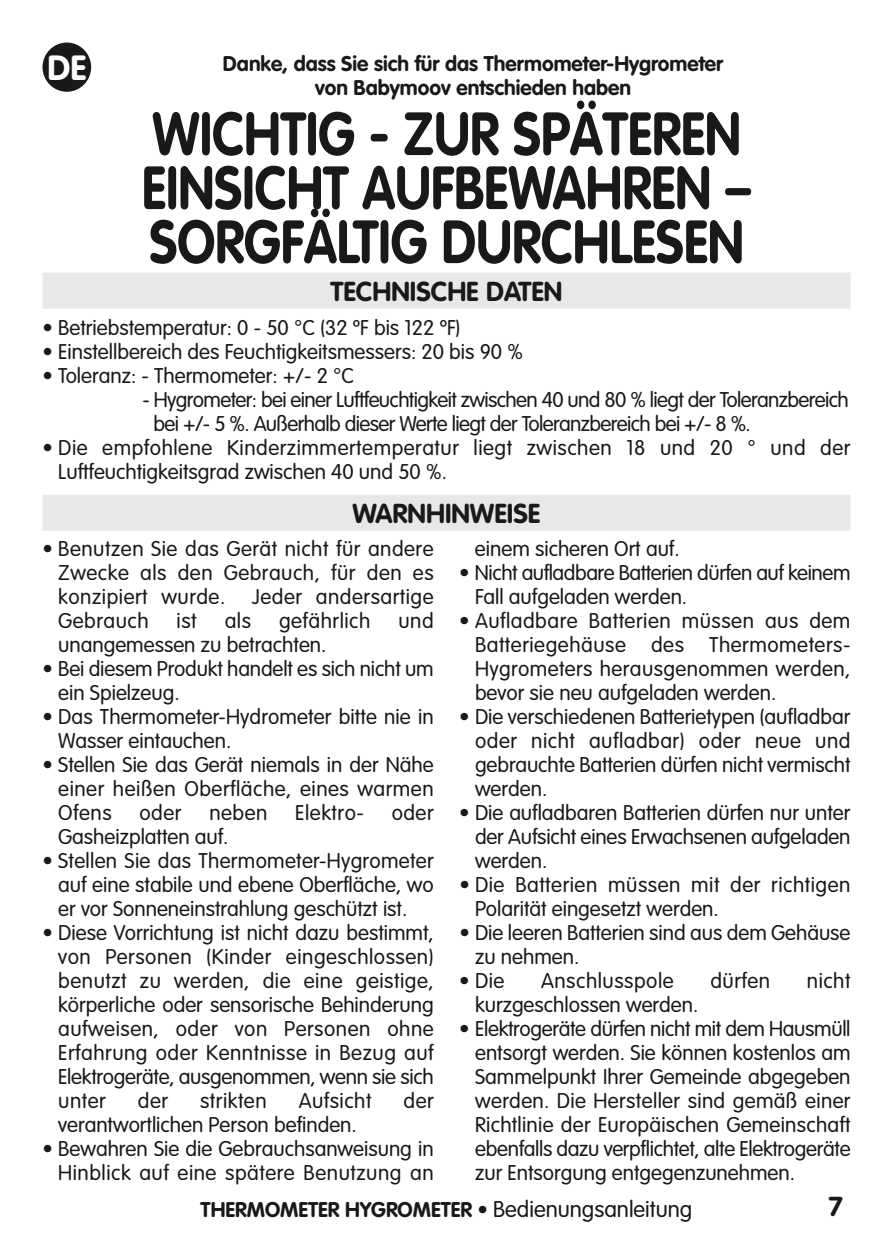
<style>
.page{position:relative;width:893px;height:1259px;background:#fff}
.page>*{position:absolute;margin:0;border:0;box-sizing:border-box;transform-origin:0 0}
.t1{font:700 60px/54px "VAG Rounded";color:#191919;scale:.87 1}
.t2{font:700 34.5px "VAG Rounded";color:#fff}
.t3{font:700 27px "VAG Rounded";color:#191919}
.t4{font:300 21px/24px "VAG Rounded";color:#191919;text-align:justify}
.t5{font:300 21px/24px "VAG Rounded";letter-spacing:.025em;color:#191919}
.t6{font:300 21px/24px "VAG Rounded";letter-spacing:-.03em;color:#191919}
.t7{font:700 21px/24px "VAG Rounded";color:#191919;text-align:center}
.t8{font:300 21px/24px "VAG Rounded";letter-spacing:-.02em;color:#191919}
.s1{font-weight:300}
.s2{font-weight:300;font-size:22.5px}
</style>
<div class="page">
<div style="left:43px;top:43px;width:48px;height:49px;background:#191919;border-radius:50%"></div>
<div style="left:43px;top:272px;width:807px;height:36px;background:#e8e8e8"></div>
<div style="left:43px;top:495px;width:807px;height:36px;background:#e8e8e8"></div>
<h2 class="t2" style="left:47px;top:53px;width:40px">DE</h2>
<p class="t7" style="left:223px;top:53px;width:502px">Danke, dass Sie sich für das Thermometer-Hygrometer von Babymoov entschieden haben</p>
<h1 class="t1" style="left:142px;top:111px;width:702px">WICHTIG - ZUR SPÄTEREN<br>EINSICHT AUFBEWAHREN –<br>SORGFÄLTIG DURCHLESEN</h1>
<p class="t3" style="left:331px;top:280px;width:233px">TECHNISCHE DATEN</p>
<p class="t4" style="left:43px;top:317px;width:420px">• Betriebstemperatur: 0 - 50 °C (32 ºF bis 122 ºF)</p>
<p class="t4" style="left:43px;top:341px;width:482px">• Einstellbereich des Feuchtigkeitsmessers: 20 bis 90 %</p>
<p class="t4" style="left:43px;top:365px;width:313px">• Toleranz: - Thermometer: +/- 2 °C</p>
<p class="t6" style="left:154px;top:389px;width:697px;text-indent:-11px">- Hygrometer: bei einer Luftfeuchtigkeit zwischen 40 und 80 % liegt der Toleranzbereich bei +/- 5 %. Außerhalb dieser Werte liegt der Toleranzbereich bei +/- 8 %.</p>
<p class="t5" style="left:58px;top:437px;width:794px;text-indent:-16px">• Die empfohlene Kinderzimmertemperatur liegt zwischen 18 und 20 ° und der<br>Luftfeuchtigkeitsgrad zwischen 40 und 50 %.</p>
<p class="t3" style="left:353px;top:503px;width:189px">WARNHINWEISE</p>
<p class="t4" style="left:58px;top:538px;width:377px;text-indent:-16px">• Benutzen Sie das Gerät nicht für andere Zwecke als den Gebrauch, für den es konzipiert wurde.</p>
<p class="t5" style="left:252px;top:586px;width:183px">Jeder andersartige</p>
<p class="t5" style="left:58px;top:610px;width:92px">Gebrauch</p>
<p class="t4" style="left:177px;top:610px;width:22px">ist</p>
<p class="t4" style="left:225px;top:610px;width:28px">als</p>
<p class="t5" style="left:279px;top:610px;width:93px">gefährlich</p>
<p class="t4" style="left:398px;top:610px;width:37px">und</p>
<p class="t4" style="left:58px;top:634px;width:270px">unangemessen zu betrachten.</p>
<p class="t4" style="left:58px;top:658px;width:377px;text-indent:-16px">• Bei diesem Produkt handelt es sich nicht um ein Spielzeug.</p>
<p class="t4" style="left:58px;top:706px;width:377px;text-indent:-16px">• Das Thermometer-Hydrometer bitte nie in<br>Wasser eintauchen.</p>
<p class="t4" style="left:58px;top:754px;width:377px;text-indent:-16px">• Stellen Sie das Gerät niemals in der Nähe einer heißen Oberfläche, eines warmen Ofens</p>
<p class="t4" style="left:139px;top:802px;width:44px">oder</p>
<p class="t4" style="left:209px;top:802px;width:60px">neben</p>
<p class="t5" style="left:295px;top:802px;width:70px">Elektro-</p>
<p class="t4" style="left:392px;top:802px;width:44px">oder</p>
<p class="t4" style="left:58px;top:826px;width:172px">Gasheizplatten auf.</p>
<p class="t4" style="left:58px;top:850px;width:377px;text-indent:-16px">• Stellen Sie das Thermometer-Hygrometer auf eine stabile und ebene Oberfläche, wo er vor Sonneneinstrahlung geschützt ist.</p>
<p class="t4" style="left:58px;top:922px;width:377px;text-indent:-16px">• Diese Vorrichtung ist nicht dazu bestimmt, von Personen (Kinder eingeschlossen) benutzt zu werden, die eine geistige, körperliche oder sensorische Behinderung aufweisen, oder von Personen ohne Erfahrung oder Kenntnisse in Bezug auf Elektrogeräte, ausgenommen, wenn sie sich unter</p>
<p class="t4" style="left:138px;top:1090px;width:32px">der</p>
<p class="t5" style="left:200px;top:1090px;width:68px">strikten</p>
<p class="t5" style="left:299px;top:1090px;width:74px">Aufsicht</p>
<p class="t4" style="left:403px;top:1090px;width:32px">der</p>
<p class="t4" style="left:58px;top:1114px;width:300px">verantwortlichen Person befinden.</p>
<p class="t4" style="left:43px;top:1138px;width:393px;text-align:right">• Bewahren Sie die Gebrauchsanweisung in<br>Hinblick auf eine spätere Benutzung an</p>
<p class="t4" style="left:475px;top:538px;width:206px">einem sicheren Ort auf.</p>
<p class="t8" style="left:475px;top:562px;width:377px;text-indent:-16px">• Nicht aufladbare Batterien dürfen auf keinem<br>Fall aufgeladen werden.</p>
<p class="t4" style="left:475px;top:610px;width:377px;text-indent:-16px">• Aufladbare Batterien müssen aus dem Batteriegehäuse des Thermometers-Hygrometers herausgenommen werden, bevor sie neu aufgeladen werden.</p>
<p class="t4" style="left:475px;top:706px;width:377px;text-indent:-16px">• Die verschiedenen Batterietypen (aufladbar oder nicht aufladbar) oder neue und gebrauchte Batterien dürfen nicht vermischt werden.</p>
<p class="t4" style="left:475px;top:802px;width:377px;text-indent:-16px">• Die aufladbaren Batterien dürfen nur unter der Aufsicht eines Erwachsenen aufgeladen werden.</p>
<p class="t5" style="left:475px;top:874px;width:377px;text-indent:-16px">• Die Batterien müssen mit der richtigen<br>Polarität eingesetzt werden.</p>
<p class="t4" style="left:475px;top:922px;width:377px;text-indent:-16px">• Die leeren Batterien sind aus dem Gehäuse zu nehmen.</p>
<p class="t4" style="left:459px;top:970px;width:47px">• Die</p>
<p class="t5" style="left:541px;top:970px;width:134px">Anschlusspole</p>
<p class="t4" style="left:710px;top:970px;width:61px">dürfen</p>
<p class="t4" style="left:807px;top:970px;width:45px">nicht</p>
<p class="t4" style="left:475px;top:994px;width:225px">kurzgeschlossen werden.</p>
<p class="t4" style="left:475px;top:1018px;width:377px;text-indent:-16px">• Elektrogeräte dürfen nicht mit dem Hausmüll entsorgt werden. Sie können kostenlos am Sammelpunkt Ihrer Gemeinde abgegeben werden. Die Hersteller sind gemäß einer Richtlinie der Europäischen Gemeinschaft ebenfalls dazu verpflichtet, alte Elektrogeräte zur Entsorgung entgegenzunehmen.</p>
<p class="t7" style="left:201px;top:1199px;width:493px">THERMOMETER HYGROMETER <span class="s1">•</span> <span class="s2">Bedienungsanleitung</span></p>
<p class="t3" style="left:828px;top:1195px;width:16px">7</p>
</div>
